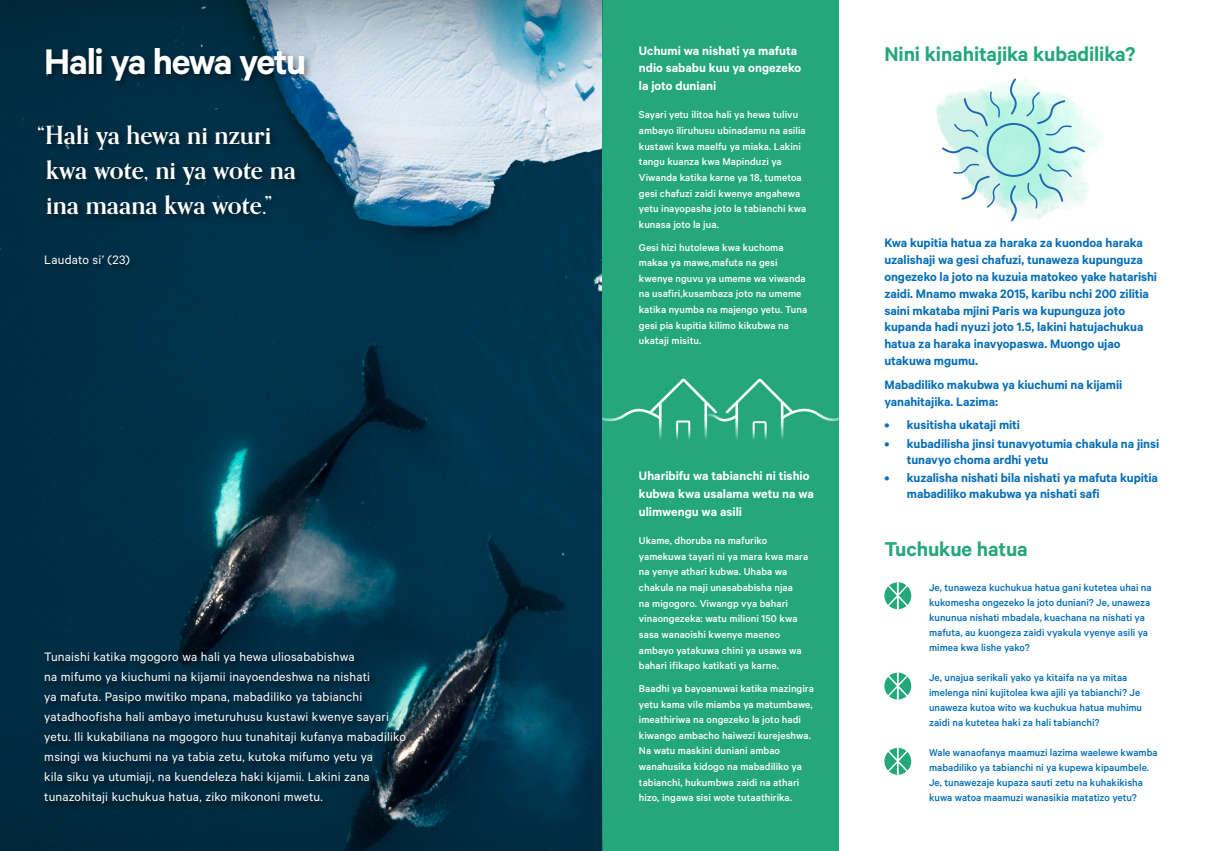
<style>
.page{position:relative;width:1205px;height:851px;background:#fff}
.page>*{position:absolute;margin:0;border:0;box-sizing:border-box;transform-origin:0 0}
.Main_title_left{font:600 40px "Calibre";letter-spacing:-.035em;color:#fff}
.Quote_Encyclical{font:700 25px/35px "Orpheus Pro";letter-spacing:.005em;color:#fff}
.Main_titles_right{font:600 22.5px "Calibre";letter-spacing:-.005em;color:#24a87b}
.What_Can_We_do_paragraph{font:600 13.75px/16.9px "Calibre";letter-spacing:-.005em;color:#056eb7}
.Intro_left{font:13.75px/20px "Calibre";letter-spacing:.015em;color:#fff}
.Titles_Facts{font:600 13.75px/17.5px "Calibre";color:#fff}
.Reference{font:13.75px "Calibre";letter-spacing:.015em;color:#fff}
.Copy_Facts{font:500 11.25px/15.6px "Calibre";letter-spacing:.005em;color:#fff}
.Questions{font:500 11.25px/15px "Calibre";color:#056eb7}
</style>
<div class="page">
<img style="left:0;top:111px;width:602px;height:601px">
<div style="left:602px;top:0;width:237px;height:850px;background:#24a87b"></div>
<svg style="left:602px;top:378px;width:237px;height:62px"></svg>
<svg style="left:0;top:0;width:602px;height:111px;background:#6a8d9e"></svg>
<svg style="left:0;top:712px;width:602px;height:138px;background:#022d42"></svg>
<div style="left:41px;top:648px;width:373px;height:164px;background:#000;opacity:.75"></div>
<div style="left:41px;top:251px;width:98px;height:22px;background:#002d43"></div>
<div style="left:34px;top:121px;width:270px;height:103px;background:#002e44"></div>
<div style="left:42px;top:44px;width:271px;height:46px;background:#000;opacity:.5"></div>
<svg style="left:884px;top:582px;width:27px;height:27px"></svg>
<svg style="left:884px;top:672px;width:27px;height:27px"></svg>
<svg style="left:884px;top:747px;width:27px;height:27px"></svg>
<img style="left:936px;top:78px;width:168px;height:142px">
<svg style="left:1008px;top:78px;width:11px;height:38px"></svg>
<svg style="left:1008px;top:183px;width:11px;height:39px"></svg>
<svg style="left:1047px;top:144px;width:39px;height:11px"></svg>
<svg style="left:940px;top:90px;width:61px;height:65px;background:#c4ebe6"></svg>
<svg style="left:1027px;top:162px;width:46px;height:47px;background:#bce9e4"></svg>
<svg style="left:952px;top:163px;width:49px;height:46px"></svg>
<svg style="left:1025px;top:91px;width:47px;height:45px;background:#bfece7"></svg>
<div style="left:987px;top:123px;width:53px;height:54px;border:2px solid #1e68b1;border-radius:50%"></div>
<p class="Main_title_left" style="left:44px;top:38px;width:263px">Hali ya hewa yetu</p>
<p class="Quote_Encyclical" style="left:46px;top:117px;width:251px;text-indent:-9px">“Hali ya hewa ni nzuri kwa wote, ni ya wote na ina maana kwa wote.”</p>
<p class="Reference" style="left:44px;top:251px;width:87px">Laudato si’ (23)</p>
<p class="Intro_left" style="left:44px;top:646px;width:363px">Tunaishi katika mgogoro wa hali ya hewa uliosababishwa<br>na mifumo ya kiuchumi na kijamii inayoendeshwa na nishati<br>ya mafuta. Pasipo mwitiko mpana, mabadiliko ya tabianchi yatadhoofisha hali ambayo imeturuhusu kustawi kwenye sayari yetu. Ili kukabiliana na mgogoro huu tunahitaji kufanya mabadiliko msingi wa kiuchumi na ya tabia zetu, kutoka mifumo yetu ya<br>kila siku ya utumiaji, na kuendeleza haki kijamii. Lakini zana tunazohitaji kuchukua hatua, ziko mikononi mwetu.</p>
<p class="Titles_Facts" style="left:639px;top:41px;width:164px">Uchumi wa nishati ya mafuta ndio sababu kuu ya ongezeko la joto duniani</p>
<p class="Copy_Facts" style="left:639px;top:107px;width:169px">Sayari yetu ilitoa hali ya hewa tulivu ambayo iliruhusu ubinadamu na asilia kustawi kwa maelfu ya miaka. Lakini tangu kuanza kwa Mapinduzi ya Viwanda katika karne ya 18, tumetoa gesi chafuzi zaidi kwenye angahewa yetu inayopasha joto la tabianchi kwa kunasa joto la jua.</p>
<p class="Copy_Facts" style="left:639px;top:239px;width:170px">Gesi hizi hutolewa kwa kuchoma makaa ya mawe,mafuta na gesi kwenye nguvu ya umeme wa viwanda na usafiri,kusambaza joto na umeme katika nyumba na majengo yetu. Tuna gesi pia kupitia kilimo kikubwa na ukataji misitu.</p>
<p class="Titles_Facts" style="left:639px;top:467px;width:177px">Uharibifu wa tabianchi ni tishio kubwa kwa usalama wetu na wa ulimwengu wa asili</p>
<p class="Copy_Facts" style="left:639px;top:532px;width:171px">Ukame, dhoruba na mafuriko yamekuwa tayari ni ya mara kwa mara na yenye athari kubwa. Uhaba wa chakula na maji unasababisha njaa<br>na migogoro. Viwangp vya bahari vinaongezeka: watu milioni 150 kwa sasa wanaoishi kwenye maeneo ambayo yatakuwa chini ya usawa wa bahari ifikapo katikati ya karne.</p>
<p class="Copy_Facts" style="left:639px;top:680px;width:177px">Baadhi ya bayoanuwai katika mazingira yetu kama vile miamba ya matumbawe, imeathiriwa na ongezeko la joto hadi kiwango ambacho haiwezi kurejeshwa.<br>Na watu maskini duniani ambao wanahusika kidogo na mabadiliko ya tabianchi, hukumbwa zaidi na athari hizo, ingawa sisi wote tutaathirika.</p>
<p class="Main_titles_right" style="left:884px;top:41px;width:252px">Nini kinahitajika kubadilika?</p>
<p class="What_Can_We_do_paragraph" style="left:884px;top:234px;width:274px">Kwa kupitia hatua za haraka za kuondoa haraka uzalishaji wa gesi chafuzi, tunaweza kupunguza ongezeko la joto na kuzuia matokeo yake hatarishi zaidi. Mnamo mwaka 2015, karibu nchi 200 zilitia saini mkataba mjini Paris wa kupunguza joto kupanda hadi nyuzi joto 1.5, lakini hatujachukua hatua za haraka inavyopaswa. Muongo ujao utakuwa mgumu.</p>
<p class="What_Can_We_do_paragraph" style="left:884px;top:376px;width:239px">Mabadiliko makubwa ya kiuchumi na kijamii yanahitajika. Lazima:</p>
<p class="What_Can_We_do_paragraph" style="left:884px;top:416px;width:137px">• kusitisha ukataji miti</p>
<p class="What_Can_We_do_paragraph" style="left:907px;top:434px;width:254px;line-height:16.2px;text-indent:-22px">• kubadilisha jinsi tunavyotumia chakula na jinsi tunavyo choma ardhi yetu</p>
<p class="What_Can_We_do_paragraph" style="left:907px;top:469px;width:253px;line-height:16.2px;text-indent:-22px">• kuzalisha nishati bila nishati ya mafuta kupitia mabadiliko makubwa ya nishati safi</p>
<p class="Main_titles_right" style="left:884px;top:536px;width:145px">Tuchukue hatua</p>
<p class="Questions" style="left:929px;top:579px;width:224px">Je, tunaweza kuchukua hatua gani kutetea uhai na kukomesha ongezeko la joto duniani? Je, unaweza kununua nishati mbadala, kuachana na nishati ya mafuta, au kuongeza zaidi vyakula vyenye asili ya mimea kwa lishe yako?</p>
<p class="Questions" style="left:929px;top:669px;width:215px">Je, unajua serikali yako ya kitaifa na ya mitaa imelenga nini kujitolea kwa ajili ya tabianchi? Je unaweza kutoa wito wa kuchukua hatua muhimu zaidi na kutetea haki za hali tabianchi?</p>
<p class="Questions" style="left:929px;top:744px;width:230px">Wale wanaofanya maamuzi lazima waelewe kwamba mabadiliko ya tabianchi ni ya kupewa kipaumbele.<br>Je, tunawezaje kupaza sauti zetu na kuhakikisha kuwa watoa maamuzi wanasikia matatizo yetu?</p>
</div>
